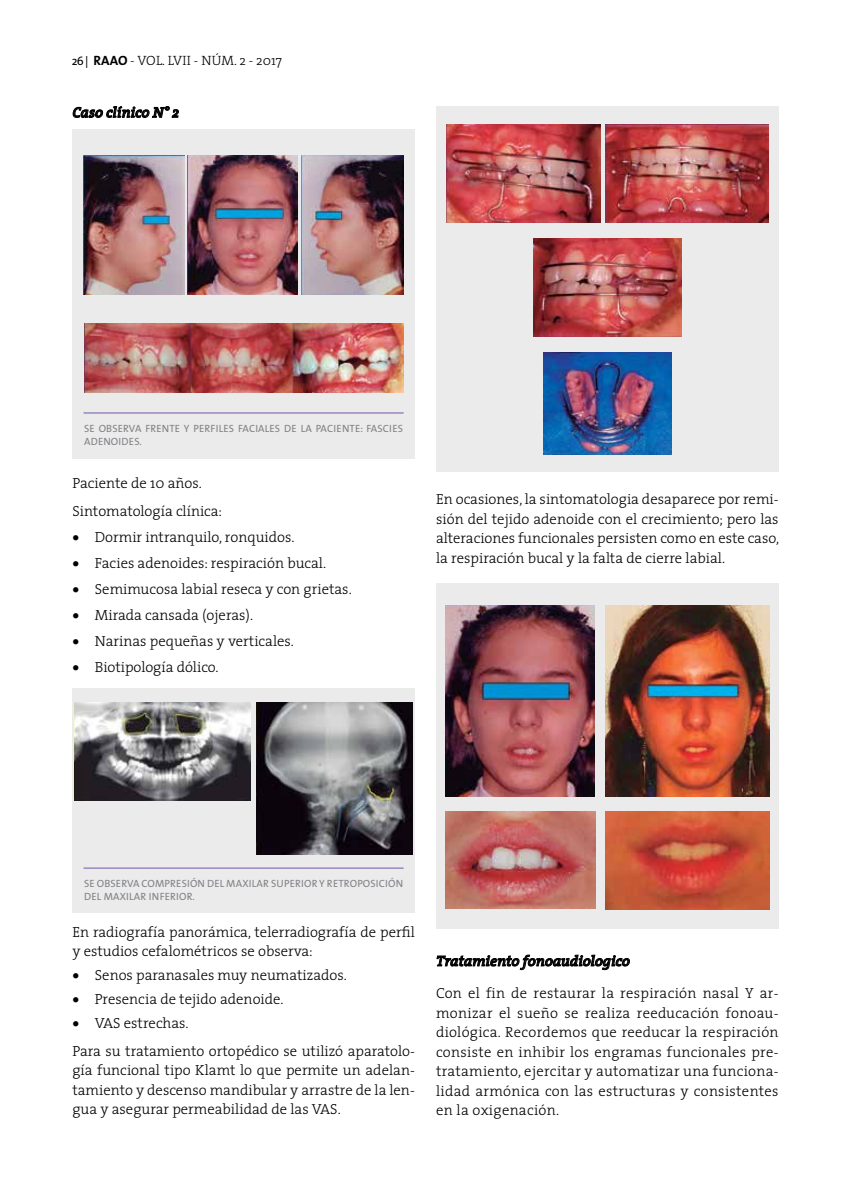
<style>
.page{position:relative;width:851px;height:1191px;background:#fff}
.page>*{position:absolute;margin:0;border:0;box-sizing:border-box;transform-origin:0 0}
.t1{font:300 14.7px/19.5px "The Serif";color:#000}
.t2{font:italic 600 14.7px "The Serif";color:#000}
.t3{font:300 13.5px "The Serif";letter-spacing:.01em;color:#000}
.t4{font:10.5px/12.6px "The Sans";letter-spacing:.015em;color:#808285}
.s1{font-family:"The Sans";font-weight:400;font-size:12px}
.s2{font-family:"The Sans";font-weight:700}
</style>
<div class="page">
<svg style="left:73px;top:106px;width:106px;height:12px"></svg>
<div style="left:72px;top:129px;width:343px;height:330px;background:#ebebec"></div>
<div style="left:72px;top:688px;width:343px;height:225px;background:#ebebec"></div>
<img style="left:84px;top:155px;width:100px;height:139px">
<img style="left:188px;top:155px;width:109px;height:139px">
<img style="left:301px;top:155px;width:102px;height:139px">
<img style="left:84px;top:323px;width:319px;height:70px">
<hr style="left:83px;top:412px;width:320px;height:1px;background:#6f56a4">
<img style="left:75px;top:703px;width:175px;height:97px">
<img style="left:257px;top:703px;width:155px;height:151px">
<div style="left:436px;top:106px;width:342px;height:366px;background:#ebebec"></div>
<div style="left:436px;top:583px;width:342px;height:346px;background:#ebebec"></div>
<svg style="left:436px;top:954px;width:194px;height:16px"></svg>
<hr style="left:83px;top:867px;width:320px;height:1px;background:#6f56a4">
<img style="left:605px;top:125px;width:162px;height:97px">
<img style="left:446px;top:124px;width:154px;height:98px">
<img style="left:533px;top:239px;width:148px;height:97px">
<img style="left:543px;top:353px;width:128px;height:102px">
<img style="left:445px;top:606px;width:149px;height:190px">
<img style="left:445px;top:812px;width:151px;height:96px">
<img style="left:605px;top:606px;width:163px;height:190px">
<img style="left:605px;top:812px;width:163px;height:97px">
<p class="t3" style="left:72px;top:49px;width:212px"><span class="s1">26 |</span> <span class="s2">RAAO</span> - Vol. LVII - Núm. 2 - 2017</p>
<p class="t2" style="left:72px;top:100px;width:108px">Caso clínico N° 2</p>
<p class="t4" style="left:84px;top:422px;width:320px">SE OBSERVA FRENTE Y PERFILES FACIALES DE LA PACIENTE: FASCIES<br>ADENOIDES.</p>
<p class="t1" style="left:72px;top:469px;width:151px;line-height:28px">Paciente de 10 años.<br>Sintomatología clínica:</p>
<p class="t1" style="left:72px;top:527px;width:224px">• Dormir intranquilo, ronquidos.</p>
<p class="t1" style="left:72px;top:553px;width:255px">• Facies adenoides: respiración bucal.</p>
<p class="t1" style="left:72px;top:579px;width:281px">• Semimucosa labial reseca y con grietas.</p>
<p class="t1" style="left:72px;top:605px;width:182px">• Mirada cansada (ojeras).</p>
<p class="t1" style="left:72px;top:630px;width:223px">• Narinas pequeñas y verticales.</p>
<p class="t1" style="left:72px;top:656px;width:148px">• Biotipología dólico.</p>
<p class="t1" style="left:436px;top:489px;width:344px;text-align:justify">En ocasiones, la sintomatologia desaparece por remi&shy;sión del tejido adenoide con el crecimiento; pero las alteraciones funcionales persisten como en este caso, la respiración bucal y la falta de cierre labial.</p>
<p class="t4" style="left:84px;top:876px;width:320px">SE OBSERVA COMPRESIÓN DEL MAXILAR SUPERIOR Y RETROPOSICIÓN<br>DEL MAXILAR INFERIOR.</p>
<p class="t1" style="left:72px;top:921px;width:344px">En radiografía panorámica, telerradiografía de perfil y estudios cefalométricos se observa:</p>
<p class="t1" style="left:72px;top:965px;width:276px">• Senos paranasales muy neumatizados.</p>
<p class="t1" style="left:72px;top:988px;width:213px">• Presencia de tejido adenoide.</p>
<p class="t1" style="left:72px;top:1012px;width:32px">• VAS</p>
<p class="t1" style="left:72px;top:1008px;width:344px;line-height:28px;text-indent:51px">estrechas.<br>Para su tratamiento ortopédico se utilizó aparatolo-</p>
<p class="t1" style="left:72px;top:1060px;width:344px;text-align:justify">gía funcional tipo Klamt lo que permite un adelan&shy;tamiento y descenso mandibular y arrastre de la len&shy;gua y asegurar permeabilidad de las VAS .</p>
<p class="t2" style="left:436px;top:948px;width:195px">Tratamiento fonoaudiologico</p>
<p class="t1" style="left:436px;top:983px;width:344px;text-align:justify">Con el fin de restaurar la respiración nasal Y ar&shy;monizar el sueño se realiza reeducación fonoau&shy;diológica. Recordemos que reeducar la respiración consiste en inhibir los engramas funcionales pre&shy;tratamiento, ejercitar y automatizar una funciona&shy;lidad armónica con las estructuras y consistentes en la oxigenación.</p>
</div>
